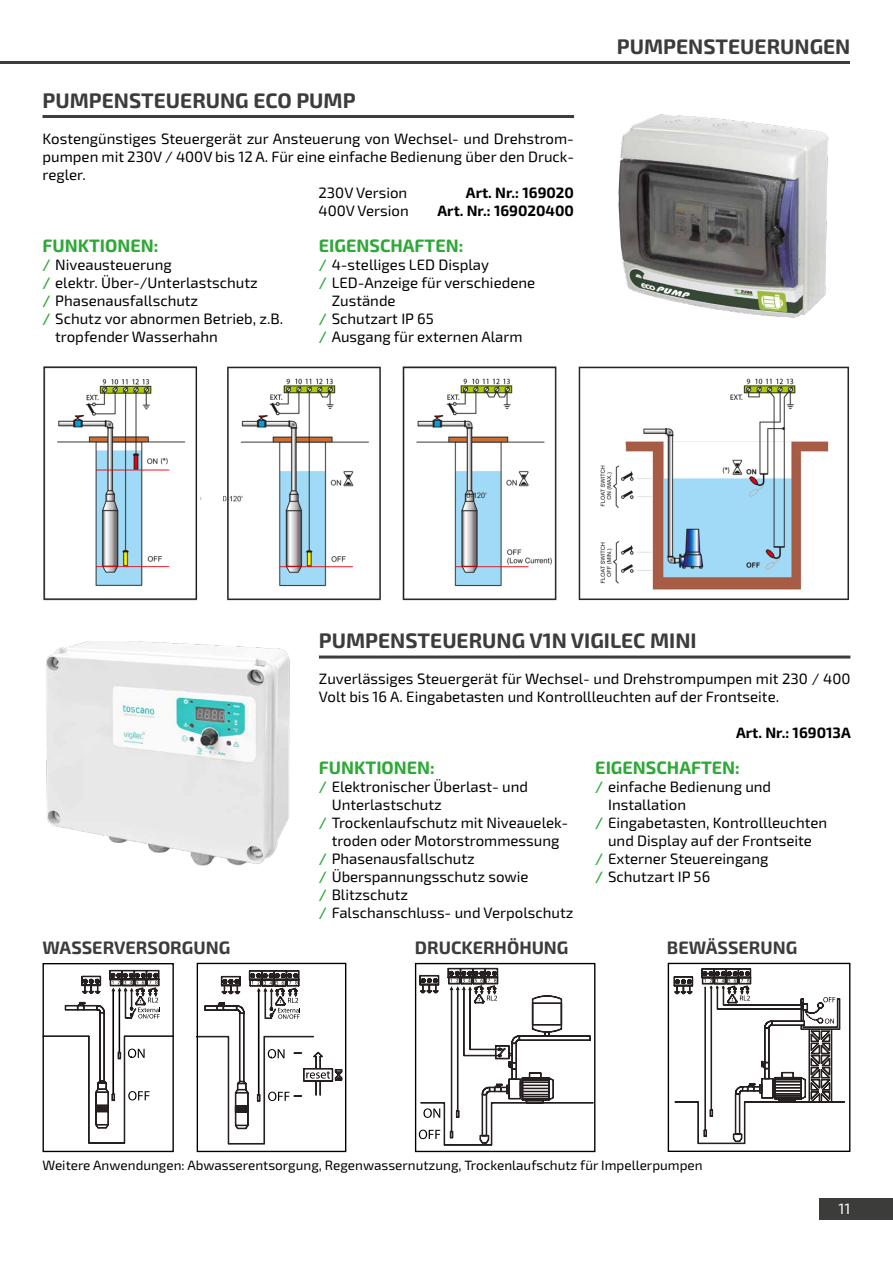
<style>
.page{position:relative;width:893px;height:1263px;background:#fff}
.page>*{position:absolute;margin:0;border:0;box-sizing:border-box;transform-origin:0 0}
.t1{font:700 21px "Exo 2";color:#3c3c3b}
.t2{font:700 18px "Exo 2";color:#2ea836}
.t3{font:700 18px "Exo 2";color:#3c3c3b}
.t4{font:15px/18px "Exo 2";color:#000}
.t5{font:700 15px "Exo 2";color:#000}
.t6{font:15px "Exo 2";color:#fff}
.t7{font:13.5px "Exo 2";color:#000}
.s1{font-weight:600;color:#2ea836}
</style>
<div class="page">
<div style="left:819px;top:1198px;width:74px;height:21px;background:#3c3c3b"></div>
<hr style="left:0;top:62px;width:850px;height:2px;background:#3c3c3b">
<img style="left:46px;top:642px;width:244px;height:224px">
<div style="left:519px;top:1035px;width:72px;height:2px;border:1px solid #261f1f"></div>
<div style="left:519px;top:1039px;width:72px;height:2px;border:1px solid #261f1f"></div>
<div style="left:491px;top:1102px;width:103px;height:1px;border:1px solid #261f1f"></div>
<div style="left:444px;top:1144px;width:48px;height:2px;border:1px solid #261f1f"></div>
<div style="left:444px;top:1102px;width:1px;height:43px;border:1px solid #261f1f"></div>
<svg style="left:419px;top:968px;width:144px;height:176px"></svg>
<div style="left:415px;top:963px;width:180px;height:189px;border:1px solid #000"></div>
<svg style="left:45px;top:970px;width:127px;height:174px"></svg>
<div style="left:43px;top:963px;width:131px;height:189px;border:1px solid #000"></div>
<svg style="left:199px;top:970px;width:143px;height:174px"></svg>
<div style="left:197px;top:963px;width:149px;height:189px;border:1px solid #000"></div>
<svg style="left:673px;top:976px;width:20px;height:18px"></svg>
<div style="left:744px;top:1101px;width:101px;height:2px;border:1px solid #261f1f"></div>
<div style="left:698px;top:1142px;width:47px;height:2px;border:1px solid #261f1f"></div>
<div style="left:697px;top:1101px;width:2px;height:43px;border:1px solid #261f1f"></div>
<div style="left:674px;top:1101px;width:25px;height:2px;border:1px solid #261f1f"></div>
<svg style="left:701px;top:968px;width:140px;height:175px"></svg>
<div style="left:668px;top:963px;width:182px;height:189px;border:1px solid #000"></div>
<img style="left:43px;top:367px;width:806px;height:234px">
<img style="left:618px;top:114px;width:211px;height:204px">
<hr style="left:43px;top:115px;width:531px;height:3px;background:#3c3c3b">
<hr style="left:319px;top:655px;width:531px;height:3px;background:#3c3c3b">
<h1 class="t1" style="left:43px;top:85px;width:315px">PUMPENSTEUERUNG ECO PUMP</h1>
<p class="t4" style="left:43px;top:129px;width:533px">Kostengünstiges Steuergerät zur Ansteuerung von Wechsel- und Drehstrom-</p>
<p class="t4" style="left:43px;top:147px;width:533px">pumpen mit 230V / 400V bis 12 A. Für eine einfache Bedienung über den Druck-</p>
<p class="t4" style="left:43px;top:165px;width:45px">regler.</p>
<p class="t4" style="left:319px;top:183px;width:90px">230V Version</p>
<p class="t5" style="left:466px;top:181px;width:110px">Art. Nr.: 169020</p>
<p class="t4" style="left:319px;top:201px;width:92px">400V Version</p>
<p class="t5" style="left:437px;top:199px;width:138px">Art. Nr.: 169020400</p>
<p class="t2" style="left:43px;top:232px;width:117px">FUNKTIONEN:</p>
<p class="t4" style="left:43px;top:255px;width:131px"><span class="s1">/</span> Niveausteuerung</p>
<p class="t4" style="left:43px;top:273px;width:217px"><span class="s1">/</span> elektr. Über-/Unterlastschutz</p>
<p class="t4" style="left:43px;top:291px;width:157px"><span class="s1">/</span> Phasenausfallschutz</p>
<p class="t4" style="left:43px;top:309px;width:242px"><span class="s1">/</span> Schutz vor abnormen Betrieb, z.B.</p>
<p class="t4" style="left:55px;top:327px;width:164px">tropfender Wasserhahn</p>
<p class="t2" style="left:319px;top:232px;width:146px">EIGENSCHAFTEN:</p>
<p class="t4" style="left:319px;top:255px;width:172px"><span class="s1">/</span> 4-stelliges LED Display</p>
<p class="t4" style="left:319px;top:273px;width:218px"><span class="s1">/</span> LED-Anzeige für verschiedene</p>
<p class="t4" style="left:332px;top:291px;width:65px">Zustände</p>
<p class="t4" style="left:319px;top:309px;width:116px"><span class="s1">/</span> Schutzart IP 65</p>
<p class="t4" style="left:319px;top:327px;width:205px"><span class="s1">/</span> Ausgang für externen Alarm</p>
<h1 class="t1" style="left:617px;top:31px;width:235px">PUMPENSTEUERUNGEN</h1>
<h1 class="t1" style="left:319px;top:625px;width:379px">PUMPENSTEUERUNG V1N VIGILEC MINI</h1>
<p class="t4" style="left:319px;top:669px;width:533px">Zuverlässiges Steuergerät für Wechsel- und Drehstrompumpen mit 230 / 400<br>Volt bis 16 A. Eingabetasten und Kontrollleuchten auf der Frontseite.</p>
<p class="t5" style="left:736px;top:721px;width:116px">Art. Nr.: 169013A</p>
<p class="t2" style="left:595px;top:754px;width:146px">EIGENSCHAFTEN:</p>
<p class="t4" style="left:595px;top:777px;width:177px"><span class="s1">/</span> einfache Bedienung und</p>
<p class="t4" style="left:608px;top:795px;width:80px">Installation</p>
<p class="t4" style="left:595px;top:813px;width:234px"><span class="s1">/</span> Eingabetasten, Kontrollleuchten</p>
<p class="t4" style="left:608px;top:831px;width:205px">und Display auf der Frontseite</p>
<p class="t4" style="left:595px;top:849px;width:175px"><span class="s1">/</span> Externer Steuereingang</p>
<p class="t4" style="left:595px;top:867px;width:116px"><span class="s1">/</span> Schutzart IP 56</p>
<p class="t2" style="left:319px;top:754px;width:117px">FUNKTIONEN:</p>
<p class="t4" style="left:319px;top:777px;width:211px"><span class="s1">/</span> Elektronischer Überlast- und</p>
<p class="t4" style="left:332px;top:795px;width:112px">Unterlastschutz</p>
<p class="t4" style="left:319px;top:813px;width:251px"><span class="s1">/</span> Trockenlaufschutz mit Niveauelek-</p>
<p class="t4" style="left:332px;top:831px;width:229px">troden oder Motorstrommessung</p>
<p class="t4" style="left:319px;top:849px;width:157px"><span class="s1">/</span> Phasenausfallschutz</p>
<p class="t4" style="left:319px;top:867px;width:211px"><span class="s1">/</span> Überspannungsschutz sowie</p>
<p class="t4" style="left:319px;top:885px;width:91px"><span class="s1">/</span> Blitzschutz</p>
<p class="t4" style="left:319px;top:903px;width:256px"><span class="s1">/</span> Falschanschluss- und Verpolschutz</p>
<p class="t3" style="left:43px;top:934px;width:189px">WASSERVERSORGUNG</p>
<p class="t3" style="left:415px;top:934px;width:155px">DRUCKERHÖHUNG</p>
<p class="t3" style="left:667px;top:934px;width:132px">BEWÄSSERUNG</p>
<p class="t7" style="left:43px;top:1156px;width:662px">Weitere Anwendungen: Abwasserentsorgung, Regenwassernutzung, Trockenlaufschutz für Impellerpumpen</p>
<p class="t6" style="left:838px;top:1198px;width:13px">11</p>
</div>
